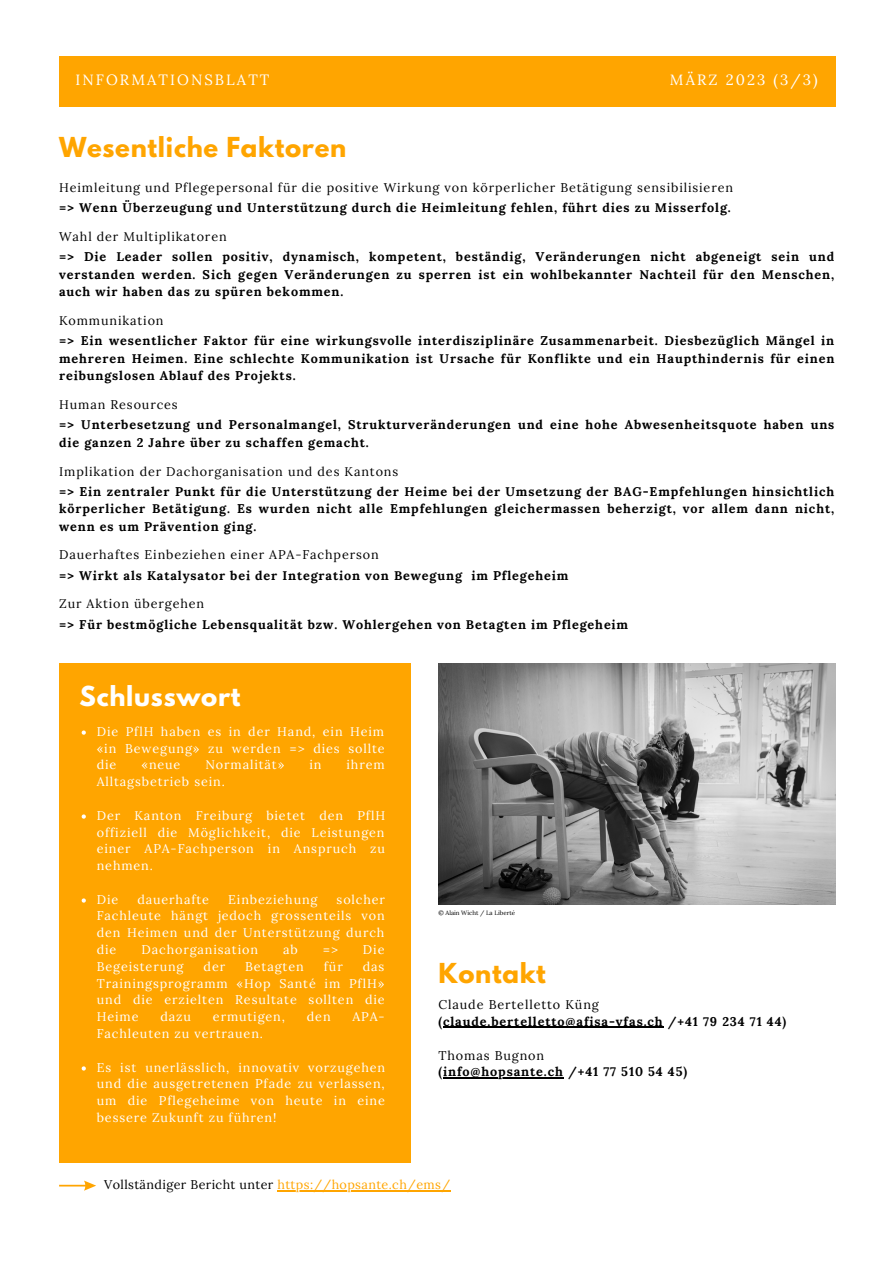
<style>
.page{position:relative;width:893px;height:1264px;background:#fff}
.page>*{position:absolute;margin:0;border:0;box-sizing:border-box;transform-origin:0 0}
.t1{font:700 24.3px "League Spartan";letter-spacing:.03em;color:#ffa500}
.t2{font:700 24.3px "League Spartan";letter-spacing:.03em;color:#fff}
.t3{font:14.85px "Lora";letter-spacing:.14em;color:#fff}
.t4{font:700 12.6px/17.5px "Lora";letter-spacing:.07em;color:#000;text-align:justify}
.t5{font:12.6px/16.8px "Lora";letter-spacing:.07em;color:#fff;text-align:justify}
.t6{font:12.6px "Lora";letter-spacing:.07em;color:#000}
.t7{font:12.6px "Lora";letter-spacing:.03em;color:#000}
.t8{font:6.15px "Lora";color:#000}
.s1{color:#ffa500}
</style>
<div class="page">
<div style="left:59px;top:56px;width:776px;height:51px;background:#ffa500"></div>
<svg style="left:59px;top:1180px;width:37px;height:10px"></svg>
<img style="left:438px;top:663px;width:397px;height:241px">
<hr style="left:277px;top:1190px;width:173px;height:1px;background:#ffa500">
<div style="left:59px;top:663px;width:351px;height:499px;background:#ffa500"></div>
<svg style="left:82px;top:730px;width:4px;height:4px"></svg>
<svg style="left:82px;top:814px;width:4px;height:4px"></svg>
<svg style="left:82px;top:898px;width:4px;height:4px"></svg>
<svg style="left:82px;top:1066px;width:4px;height:4px"></svg>
<hr style="left:443px;top:1026px;width:220px;height:1px;background:#000">
<hr style="left:443px;top:1077px;width:121px;height:1px;background:#000">
<p class="t3" style="left:75px;top:70px;width:196px">INFORMATIONSBLATT</p>
<p class="t3" style="left:670px;top:70px;width:149px">MÄRZ 2023 (3/3)</p>
<h1 class="t1" style="left:59px;top:135px;width:289px">Wesentliche Faktoren</h1>
<p class="t6" style="left:59px;top:179px;width:675px">Heimleitung und Pflegepersonal für die positive Wirkung von körperlicher Betätigung sensibilisieren</p>
<p class="t4" style="left:59px;top:199px;width:673px">=&gt; Wenn Überzeugung und Unterstützung durch die Heimleitung fehlen, führt dies zu Misserfolg.</p>
<p class="t6" style="left:59px;top:228px;width:169px">Wahl der Multiplikatoren</p>
<p class="t4" style="left:59px;top:248px;width:776px">=&gt; Die Leader sollen positiv, dynamisch, kompetent, beständig, Veränderungen nicht abgeneigt sein und verstanden werden. Sich gegen Veränderungen zu sperren ist ein wohlbekannter Nachteil für den Menschen, auch wir haben das zu spüren bekommen.</p>
<p class="t6" style="left:59px;top:312px;width:106px">Kommunikation</p>
<p class="t4" style="left:59px;top:332px;width:776px">=&gt; Ein wesentlicher Faktor für eine wirkungsvolle interdisziplinäre Zusammenarbeit. Diesbezüglich Mängel in mehreren Heimen. Eine schlechte Kommunikation ist Ursache für Konflikte und ein Haupthindernis für einen reibungslosen Ablauf des Projekts.</p>
<p class="t6" style="left:59px;top:396px;width:120px">Human Resources</p>
<p class="t4" style="left:59px;top:416px;width:776px">=&gt; Unterbesetzung und Personalmangel, Strukturveränderungen und eine hohe Abwesenheitsquote haben uns die ganzen 2 Jahre über zu schaffen gemacht.</p>
<p class="t6" style="left:59px;top:463px;width:341px">Implikation der Dachorganisation und des Kantons</p>
<p class="t4" style="left:59px;top:482px;width:776px">=&gt; Ein zentraler Punkt für die Unterstützung der Heime bei der Umsetzung der BAG-Empfehlungen hinsichtlich körperlicher Betätigung. Es wurden nicht alle Empfehlungen gleichermassen beherzigt, vor allem dann nicht, wenn es um Prävention ging.</p>
<p class="t6" style="left:59px;top:547px;width:321px">Dauerhaftes Einbeziehen einer APA-Fachperson</p>
<p class="t4" style="left:59px;top:566px;width:511px">=&gt; Wirkt als Katalysator bei der Integration von Bewegung im Pflegeheim</p>
<p class="t6" style="left:59px;top:596px;width:146px">Zur Aktion übergehen</p>
<p class="t4" style="left:59px;top:615px;width:570px">=&gt; Für bestmögliche Lebensqualität bzw. Wohlergehen von Betagten im Pflegeheim</p>
<h1 class="t2" style="left:80px;top:684px;width:162px">Schlusswort</h1>
<p class="t5" style="left:97px;top:722px;width:289px">Die PflH haben es in der Hand, ein Heim «in Bewegung» zu werden =&gt; dies sollte die</p>
<p class="t5" style="left:141px;top:756px;width:41px">«neue</p>
<p class="t5" style="left:205px;top:756px;width:80px">Normalität»</p>
<p class="t5" style="left:309px;top:756px;width:14px">in</p>
<p class="t5" style="left:346px;top:756px;width:40px">ihrem</p>
<p class="t5" style="left:97px;top:773px;width:130px">Alltagsbetrieb sein.</p>
<p class="t5" style="left:97px;top:806px;width:290px">Der Kanton Freiburg bietet den PflH offiziell die Möglichkeit, die Leistungen einer APA-Fachperson in Anspruch zu nehmen.</p>
<p class="t5" style="left:97px;top:890px;width:23px">Die</p>
<p class="t5" style="left:137px;top:890px;width:73px">dauerhafte</p>
<p class="t5" style="left:228px;top:890px;width:91px">Einbeziehung</p>
<p class="t5" style="left:97px;top:890px;width:290px;text-indent:240px">solcher Fachleute hängt jedoch grossenteils von den Heimen und der Unterstützung durch die</p>
<p class="t5" style="left:141px;top:941px;width:118px">Dachorganisation</p>
<p class="t5" style="left:283px;top:941px;width:16px">ab</p>
<p class="t5" style="left:323px;top:941px;width:17px">=&gt;</p>
<p class="t5" style="left:363px;top:941px;width:23px">Die</p>
<p class="t5" style="left:97px;top:957px;width:88px">Begeisterung</p>
<p class="t5" style="left:203px;top:957px;width:23px">der</p>
<p class="t5" style="left:245px;top:957px;width:60px">Betagten</p>
<p class="t5" style="left:324px;top:957px;width:20px">für</p>
<p class="t5" style="left:97px;top:957px;width:289px;text-indent:266px">das Trainingsprogramm «Hop Santé im PflH» und die erzielten Resultate sollten die Heime</p>
<p class="t5" style="left:160px;top:1008px;width:32px">dazu</p>
<p class="t5" style="left:213px;top:1008px;width:73px">ermutigen,</p>
<p class="t5" style="left:307px;top:1008px;width:25px">den</p>
<p class="t5" style="left:352px;top:1008px;width:34px">APA-</p>
<p class="t5" style="left:97px;top:1025px;width:168px">Fachleuten zu vertrauen.</p>
<p class="t5" style="left:97px;top:1058px;width:290px">Es ist unerlässlich, innovativ vorzugehen und die ausgetretenen Pfade zu verlassen, um die Pflegeheime von heute in eine bessere Zukunft zu führen!</p>
<p class="t8" style="left:438px;top:908px;width:78px">© Alain Wicht / La Liberté</p>
<h1 class="t1" style="left:438px;top:960px;width:109px">Kontakt</h1>
<p class="t6" style="left:438px;top:996px;width:162px">Claude Bertelletto Küng</p>
<p class="t4" style="left:438px;top:1012px;width:349px">(claude.bertelletto@afisa-vfas.ch /+41 79 234 71 44)</p>
<p class="t6" style="left:438px;top:1046px;width:107px">Thomas Bugnon</p>
<p class="t4" style="left:438px;top:1063px;width:250px">(info@hopsante.ch /+41 77 510 54 45)</p>
<p class="t7" style="left:104px;top:1176px;width:347px">Vollständiger Bericht unter <span class="s1">https://hopsante.ch/ems/</span></p>
</div>
